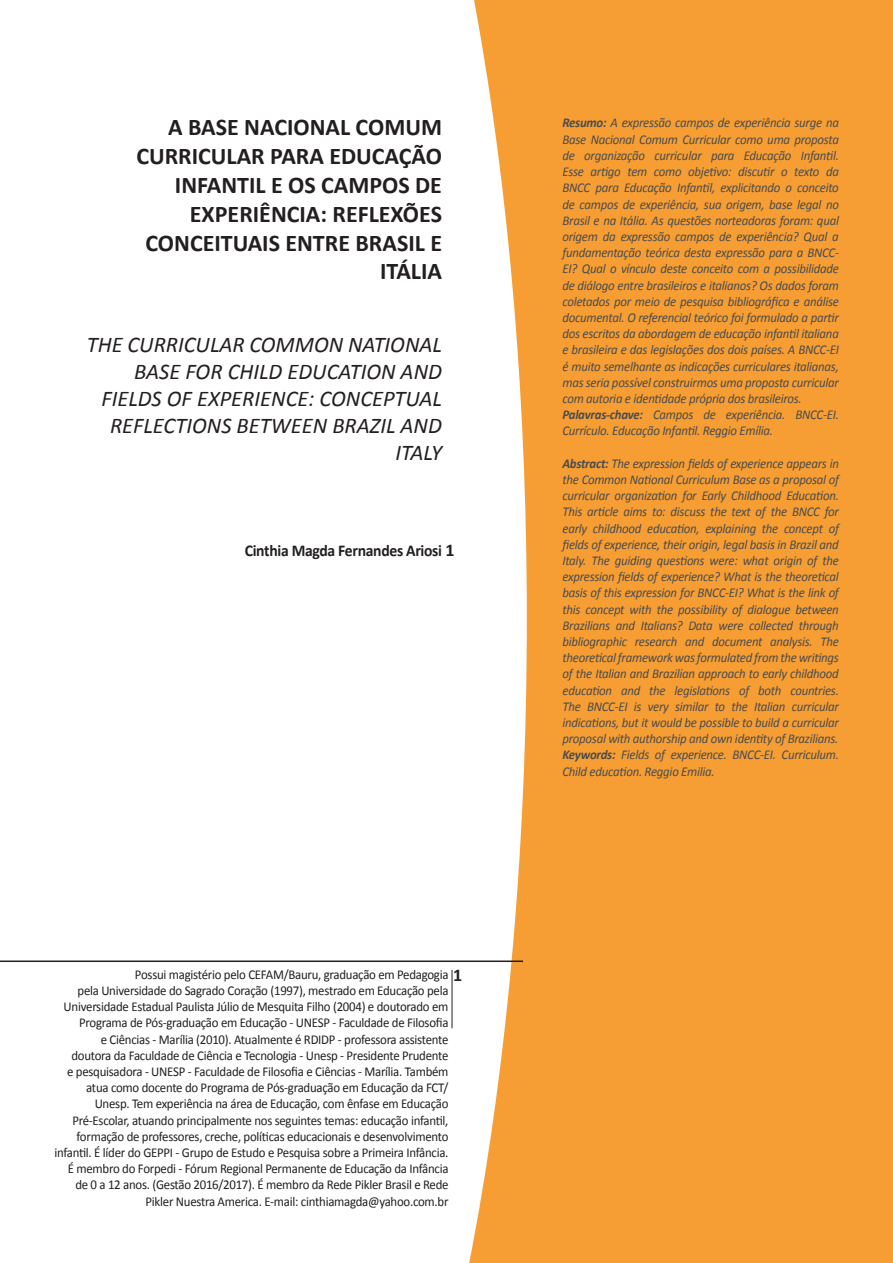
<style>
.page{position:relative;width:893px;height:1263px;background:#fff}
.page>*{position:absolute;margin:0;border:0;box-sizing:border-box;transform-origin:0 0}
.Titulo{font:700 24px/28.8px "Calibri";color:#231f20;text-align:right}
.Titulo_Ingles{font:italic 22.5px/27px "Calibri";color:#231f20;text-align:right}
.Titulo-2{font:700 18px "Calibri";color:#231f20}
.texto{font:700 16.5px "Calibri";letter-spacing:-.02em;color:#231f20;scale:.95 1}
.RESUMO{font:italic 13.5px/16.2px "Calibri";letter-spacing:-.02em;color:#4b4c4d;text-align:justify;scale:.95 1}
.texto-2{font:13.5px/16.2px "Calibri";letter-spacing:-.02em;color:#231f20;text-align:right;scale:.95 1}
.s1{font-size:18px}
.s2{font-weight:700}
</style>
<div class="page">
<svg style="left:469px;top:0;width:424px;height:1263px;background:#f6a747"></svg>
<hr style="left:0;top:960px;width:523px;height:2px;background:#231f20">
<hr style="left:452px;top:970px;width:1px;height:58px;background:#231f20">
<p class="Titulo" style="left:136px;top:113px;width:307px">A BASE NACIONAL COMUM<br>CURRICULAR PARA EDUCAÇÃO<br>INFANTIL E OS CAMPOS DE<br>EXPERIÊNCIA: REFLEXÕES<br>CONCEITUAIS ENTRE BRASIL E<br>ITÁLIA</p>
<p class="Titulo_Ingles" style="left:87px;top:330px;width:357px">THE CURRICULAR COMMON NATIONAL<br>BASE FOR CHILD EDUCATION AND<br>FIELDS OF EXPERIENCE: CONCEPTUAL<br>REFLECTIONS BETWEEN BRAZIL AND<br>ITALY</p>
<p class="texto" style="left:245px;top:538px;width:222px">Cinthia Magda Fernandes Ariosi <span class="s1">1</span></p>
<p class="texto-2" style="left:54px;top:966px;width:416px">Possui magistério pelo CEFAM/Bauru, graduação em Pedagogia<br>pela Universidade do Sagrado Coração (1997), mestrado em Educação pela Universidade Estadual Paulista Júlio de Mesquita Filho (2004) e doutorado em Programa de Pós-graduação em Educação - UNESP - Faculdade de Filosofia<br>e Ciências - Marília (2010). Atualmente é RDIDP - professora assistente<br>doutora da Faculdade de Ciência e Tecnologia - Unesp - Presidente Prudente<br>e pesquisadora - UNESP - Faculdade de Filosofia e Ciências - Marília. Também atua como docente do Programa de Pós-graduação em Educação da FCT/ Unesp. Tem experiência na área de Educação, com ênfase em Educação Pré-Escolar, atuando principalmente nos seguintes temas: educação infantil, formação de professores, creche, políticas educacionais e desenvolvimento infantil. É líder do GEPPI - Grupo de Estudo e Pesquisa sobre a Primeira Infância.<br>É membro do Forpedi - Fórum Regional Permanente de Educação da Infância de 0 a 12 anos. (Gestão 2016/2017). É membro da Rede Pikler Brasil e Rede Pikler Nuestra America. E-mail: cinthiamagda@yahoo.com.br</p>
<p class="Titulo-2" style="left:453px;top:962px;width:11px">1</p>
<p class="RESUMO" style="left:562px;top:114px;width:293px"><span class="s2">Resumo:</span> A expressão campos de experiência surge na Base Nacional Comum Curricular como uma proposta de organização curricular para Educação Infantil.<br>Esse artigo tem como objetivo: discutir o texto da BNCC para Educação Infantil, explicitando o conceito de campos de experiência, sua origem, base legal no Brasil e na Itália. As questões norteadoras foram: qual origem da expressão campos de experiência? Qual a fundamentação teórica desta expressão para a BNCC-EI? Qual o vínculo deste conceito com a possibilidade de diálogo entre brasileiros e italianos? Os dados foram coletados por meio de pesquisa bibliográfica e análise documental. O referencial teórico foi formulado a partir dos escritos da abordagem de educação infantil italiana e brasileira e das legislações dos dois países. A BNCC-EI é muito semelhante as indicações curriculares italianas, mas seria possível construirmos uma proposta curricular com autoria e identidade própria dos brasileiros.</p>
<p class="RESUMO" style="left:562px;top:406px;width:292px"><span class="s2">Palavras-chave:</span> Campos de experiência. BNCC-EI.<br>Currículo. Educação Infantil. Reggio Emília.</p>
<p class="RESUMO" style="left:562px;top:455px;width:293px"><span class="s2">Abstract:</span> The expression fields of experience appears in the Common National Curriculum Base as a proposal of curricular organization for Early Childhood Education.<br>This article aims to: discuss the text of the BNCC for early childhood education, explaining the concept of fields of experience, their origin, legal basis in Brazil and Italy. The guiding questions were: what origin of the expression fields of experience? What is the theoretical basis of this expression for BNCC-EI? What is the link of this concept with the possibility of dialogue between Brazilians and Italians? Data were collected through bibliographic research and document analysis. The theoretical framework was formulated from the writings of the Italian and Brazilian approach to early childhood education and the legislations of both countries.<br>The BNCC-EI is very similar to the Italian curricular indications, but it would be possible to build a curricular proposal with authorship and own identity of Brazilians.</p>
<p class="RESUMO" style="left:562px;top:746px;width:292px"><span class="s2">Keywords:</span> Fields of experience. BNCC-EI. Curriculum.<br>Child education. Reggio Emilia.</p>
</div>
